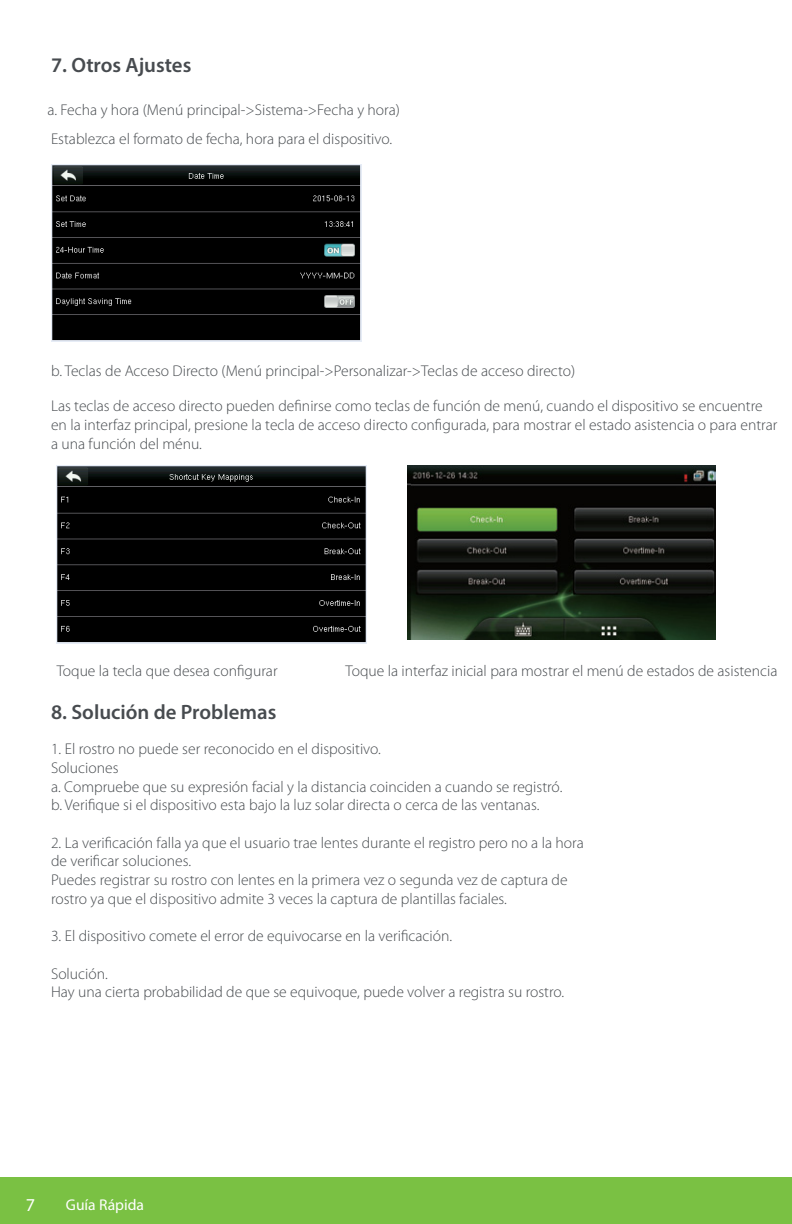
<style>
.page{position:relative;width:792px;height:1224px;background:#fff}
.page>*{position:absolute;margin:0;border:0;box-sizing:border-box;transform-origin:0 0}
.t1{font:600 20.8px "Myriad Pro";color:#474b4f}
.t2{font:18.2px "Myriad Pro";color:#fff}
.t3{font:300 15.6px/18.8px "Myriad Pro";color:#474b4f}
.t4{font:15.6px "Myriad Pro";color:#fff}
</style>
<div class="page">
<div style="left:0;top:1178px;width:792px;height:46px;background:#7ac143"></div>
<img style="left:51px;top:165px;width:310px;height:177px">
<img style="left:57px;top:466px;width:310px;height:177px">
<img style="left:407px;top:466px;width:309px;height:174px">
<h1 class="t1" style="left:51px;top:52px;width:142px">7. Otros Ajustes</h1>
<p class="t3" style="left:47px;top:96px;width:354px;line-height:28.4px">a. Fecha y hora (Menú principal-&gt;Sistema-&gt;Fecha y hora)<br>Establezca el formato de fecha, hora para el dispositivo.</p>
<p class="t3" style="left:51px;top:361px;width:526px">b. Teclas de Acceso Directo (Menú principal-&gt;Personalizar-&gt;Teclas de acceso directo)</p>
<p class="t3" style="left:51px;top:397px;width:728px">Las teclas de acceso directo pueden definirse como teclas de función de menú, cuando el dispositivo se encuentre en la interfaz principal, presione la tecla de acceso directo configurada, para mostrar el estado asistencia o para entrar a una función del ménu.</p>
<p class="t3" style="left:346px;top:661px;width:433px">Toque la interfaz inicial para mostrar el menú de estados de asistencia</p>
<p class="t3" style="left:57px;top:661px;width:222px">Toque la tecla que desea configurar</p>
<h1 class="t1" style="left:51px;top:699px;width:227px">8. Solución de Problemas</h1>
<p class="t3" style="left:51px;top:740px;width:513px">1. El rostro no puede ser reconocido en el dispositivo.<br>Soluciones<br>a. Compruebe que su expresión facial y la distancia coinciden a cuando se registró. b. Verifique si el dispositivo esta bajo la luz solar directa o cerca de las ventanas.</p>
<p class="t3" style="left:51px;top:833px;width:534px">2. La verificación falla ya que el usuario trae lentes durante el registro pero no a la hora de verificar soluciones.<br>Puedes registrar su rostro con lentes en la primera vez o segunda vez de captura de rostro ya que el dispositivo admite 3 veces la captura de plantillas faciales.</p>
<p class="t3" style="left:51px;top:927px;width:403px">3. El dispositivo comete el error de equivocarse en la verificación.</p>
<p class="t3" style="left:51px;top:964px;width:515px">Solución.<br>Hay una cierta probabilidad de que se equivoque, puede volver a registra su rostro.</p>
<p class="t2" style="left:26px;top:1193px;width:11px">7</p>
<p class="t4" style="left:66px;top:1195px;width:80px">Guía Rápida</p>
</div>
